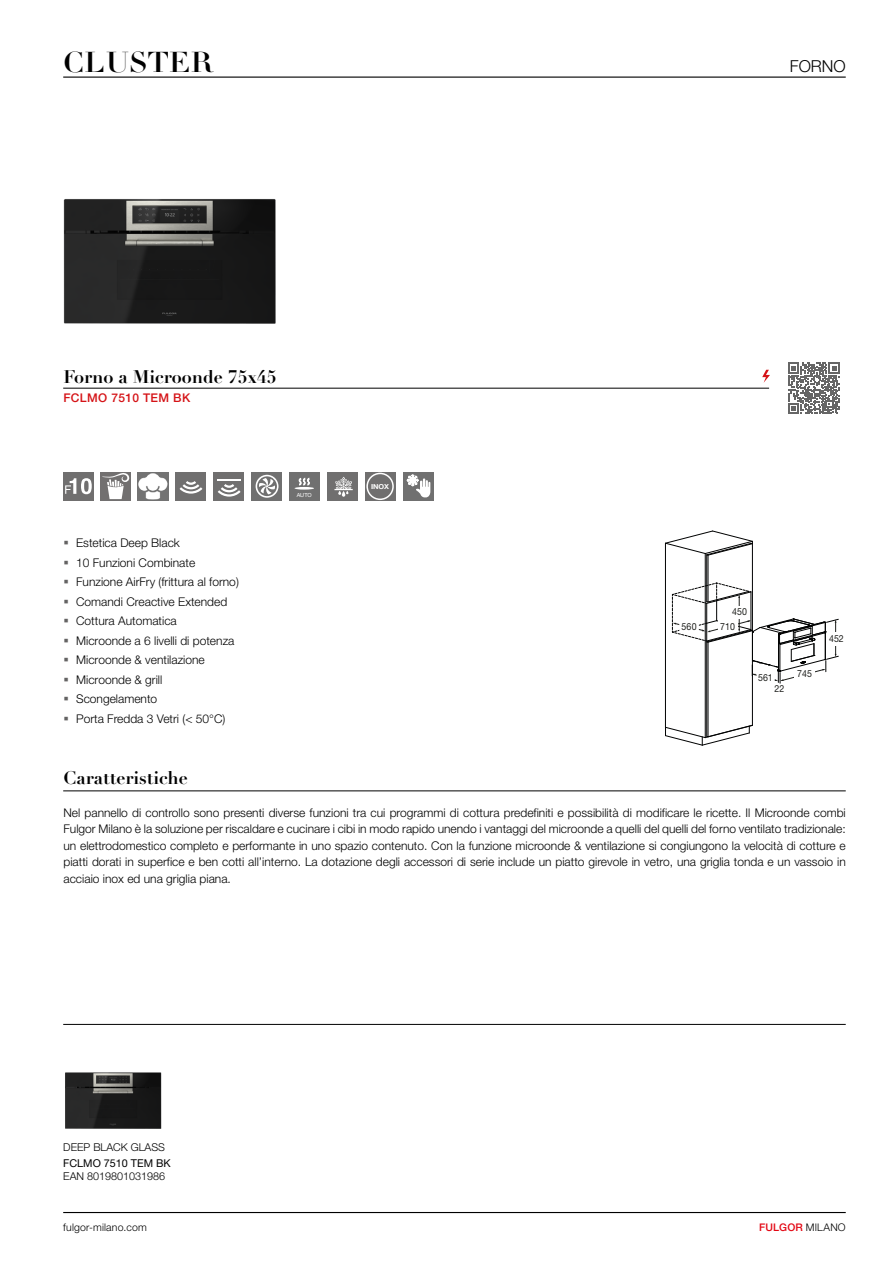
<style>
.page{position:relative;width:893px;height:1263px;background:#fff}
.page>*{position:absolute;margin:0;border:0;box-sizing:border-box;transform-origin:0 0}
.t1{font:28.35px "Didot LT Pro Headline";color:#000;scale:1.11 1}
.t2{font:700 18px "Didot LT Pro";color:#000}
.t3{font:300 16.5px "Helvetica Neue LT Std";color:#000}
.t4{font:300 12px/16.5px "Helvetica Neue LT Std";color:#000;text-align:justify}
.t5{font:500 12px "Helvetica Neue LT Std";letter-spacing:.03em;color:#d51317}
.t6{font:300 10.8px "Helvetica Neue LT Std";color:#000}
.t7{font:10.8px "Helvetica Neue LT Std";color:#000}
.t8{font:300 10.5px "Helvetica Neue LT Std";letter-spacing:.02em;color:#000}
.t9{font:500 10.5px "Helvetica Neue LT Std";letter-spacing:.02em;color:#e30613}
.t10{font:9.75px "Helvetica Neue LT Std";color:#1d1e1b;scale:.9 1}
.t11{font:700 6.9px "Helvetica Neue";color:#fff;scale:1.07 1}
.t12{font:5.55px "Helvetica Neue LT Std";color:#fff}
.s1{color:#646363}
.s2{font-weight:300;color:#000}
</style>
<div class="page">
<hr style="left:63px;top:77px;width:783px;height:1px;background:#000">
<hr style="left:63px;top:388px;width:706px;height:1px;background:#000">
<hr style="left:63px;top:791px;width:783px;height:1px;background:#000">
<hr style="left:63px;top:1024px;width:783px;height:1px;background:#000">
<svg style="left:762px;top:370px;width:8px;height:13px"></svg>
<div style="left:403px;top:472px;width:30px;height:29px;background:#707070"></div>
<svg style="left:407px;top:474px;width:23px;height:23px"></svg>
<img style="left:138px;top:472px;width:30px;height:29px">
<div style="left:365px;top:472px;width:30px;height:29px;background:#706f6f"></div>
<div style="left:366px;top:473px;width:28px;height:27px;border:2px solid #fff;border-radius:50%"></div>
<div style="left:176px;top:472px;width:30px;height:29px;background:#706f6f"></div>
<svg style="left:179px;top:481px;width:24px;height:13px"></svg>
<div style="left:213px;top:472px;width:30px;height:29px;background:#706f6f"></div>
<svg style="left:217px;top:484px;width:24px;height:13px"></svg>
<hr style="left:218px;top:479px;width:23px;height:2px;background:#fff">
<div style="left:252px;top:472px;width:30px;height:29px;background:#707070"></div>
<svg style="left:256px;top:475px;width:22px;height:23px"></svg>
<div style="left:327px;top:472px;width:31px;height:29px;background:#706f6f"></div>
<svg style="left:334px;top:477px;width:19px;height:20px"></svg>
<div style="left:64px;top:472px;width:30px;height:29px;background:#706f6f"></div>
<svg style="left:65px;top:478px;width:27px;height:16px"></svg>
<div style="left:290px;top:472px;width:30px;height:29px;background:#707070"></div>
<svg style="left:298px;top:477px;width:12px;height:9px"></svg>
<hr style="left:295px;top:487px;width:19px;height:3px;background:#fff;border-radius:50%">
<svg style="left:101px;top:472px;width:30px;height:29px"></svg>
<svg style="left:102px;top:473px;width:28px;height:26px"></svg>
<img style="left:64px;top:199px;width:211px;height:125px">
<img style="left:65px;top:1072px;width:97px;height:57px">
<svg style="left:788px;top:363px;width:51px;height:51px"></svg>
<hr style="left:665px;top:543px;width:1px;height:184px;background:#010202">
<hr style="left:752px;top:541px;width:1px;height:184px;background:#020203">
<hr style="left:705px;top:553px;width:1px;height:185px;background:#010202">
<hr style="left:706px;top:555px;width:1px;height:47px;background:#010202">
<hr style="left:708px;top:555px;width:1px;height:47px;background:#010202">
<svg style="left:665px;top:531px;width:88px;height:25px"></svg>
<hr style="left:708px;top:642px;width:1px;height:95px;background:#010202">
<hr style="left:706px;top:642px;width:1px;height:94px;background:#010202">
<svg style="left:665px;top:725px;width:88px;height:20px"></svg>
<svg style="left:672px;top:583px;width:167px;height:101px"></svg>
<hr style="left:63px;top:1212px;width:783px;height:1px;background:#000">
<h1 class="t1" style="left:63px;top:45px;width:137px">CLUSTER</h1>
<h3 class="t3" style="left:790px;top:56px;width:57px">FORNO</h3>
<h2 class="t2" style="left:63px;top:365px;width:215px">Forno a Microonde 75x45</h2>
<p class="t5" style="left:63px;top:390px;width:128px">FCLMO 7510 TEM BK</p>
<p class="t4" style="left:63px;top:534px;width:118px"><span class="s1">▪</span> Estetica Deep Black</p>
<p class="t4" style="left:63px;top:554px;width:133px"><span class="s1">▪</span> 10 Funzioni Combinate</p>
<p class="t4" style="left:63px;top:573px;width:177px"><span class="s1">▪</span> Funzione AirFry (frittura al forno)</p>
<p class="t4" style="left:63px;top:593px;width:165px"><span class="s1">▪</span> Comandi Creactive Extended</p>
<p class="t4" style="left:63px;top:612px;width:115px"><span class="s1">▪</span> Cottura Automatica</p>
<p class="t4" style="left:63px;top:632px;width:172px"><span class="s1">▪</span> Microonde a 6 livelli di potenza</p>
<p class="t4" style="left:63px;top:651px;width:143px"><span class="s1">▪</span> Microonde &amp; ventilazione</p>
<p class="t4" style="left:63px;top:671px;width:100px"><span class="s1">▪</span> Microonde &amp; grill</p>
<p class="t4" style="left:63px;top:690px;width:95px"><span class="s1">▪</span> Scongelamento</p>
<p class="t4" style="left:63px;top:710px;width:163px"><span class="s1">▪</span> Porta Fredda 3 Vetri (&lt; 50°C)</p>
<h2 class="t2" style="left:63px;top:766px;width:126px">Caratteristiche</h2>
<p class="t12" style="left:297px;top:492px;width:17px">AUTO</p>
<p class="t11" style="left:371px;top:481px;width:18px">INOX</p>
<p class="t10" style="left:732px;top:606px;width:18px">450</p>
<p class="t10" style="left:681px;top:621px;width:18px">560</p>
<p class="t10" style="left:720px;top:621px;width:18px">710</p>
<p class="t10" style="left:758px;top:672px;width:18px">561</p>
<p class="t10" style="left:774px;top:682px;width:12px">22</p>
<p class="t10" style="left:797px;top:668px;width:18px">745</p>
<p class="t10" style="left:829px;top:633px;width:18px">452</p>
<p class="t4" style="left:64px;top:804px;width:784px">Nel pannello di controllo sono presenti diverse funzioni tra cui programmi di cottura predefiniti e possibilità di modificare le ricette. Il Microonde combi Fulgor Milano è la soluzione per riscaldare e cucinare i cibi in modo rapido unendo i vantaggi del microonde a quelli del quelli del forno ventilato tradizionale: un elettrodomestico completo e performante in uno spazio contenuto. Con la funzione microonde &amp; ventilazione si congiungono la velocità di cotture e piatti dorati in superfice e ben cotti all’interno. La dotazione degli accessori di serie include un piatto girevole in vetro, una griglia tonda e un vassoio in acciaio inox ed una griglia piana.</p>
<p class="t6" style="left:63px;top:1140px;width:103px">DEEP BLACK GLASS</p>
<p class="t7" style="left:63px;top:1157px;width:109px">FCLMO 7510 TEM BK</p>
<p class="t6" style="left:63px;top:1169px;width:103px">EAN 8019801031986</p>
<p class="t8" style="left:63px;top:1220px;width:85px">fulgor-milano.com</p>
<p class="t9" style="left:759px;top:1220px;width:88px">FULGOR <span class="s2">MILANO</span></p>
</div>
